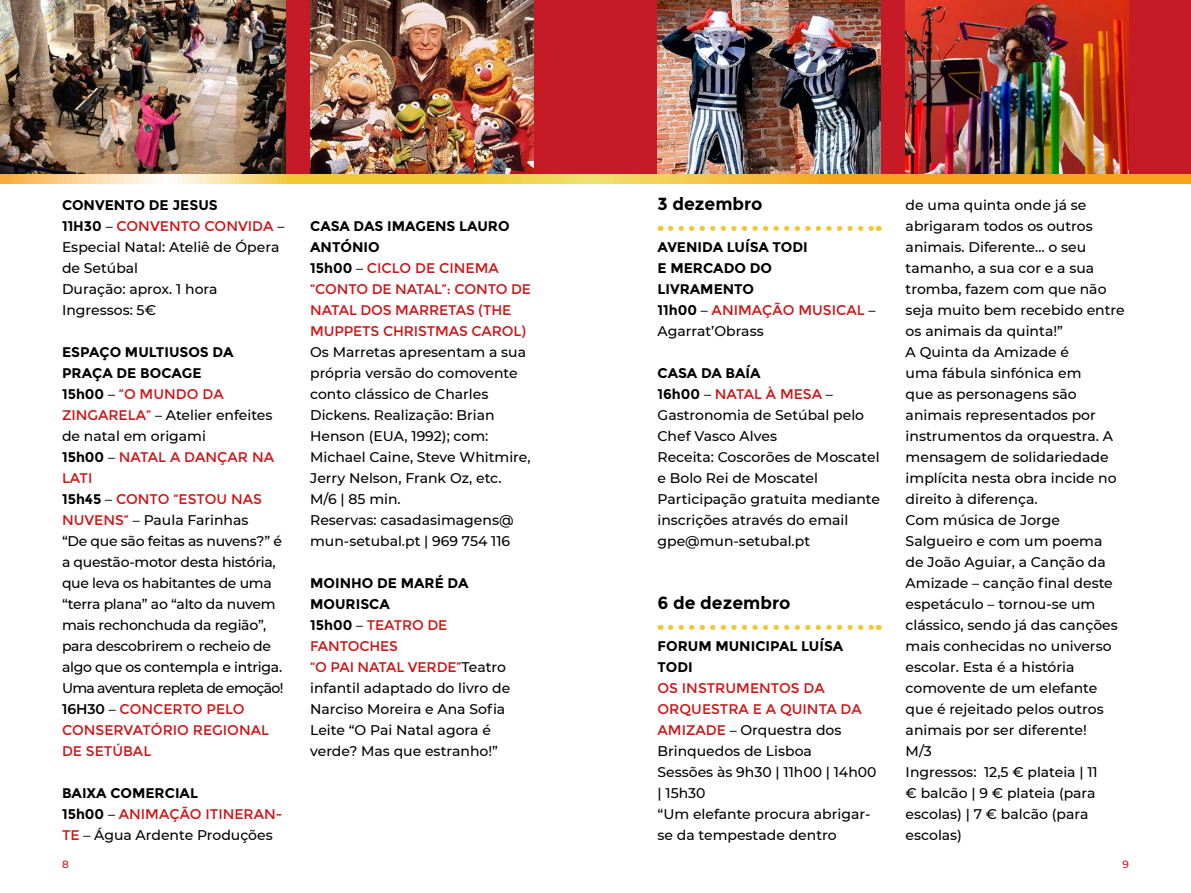
<style>
.page{position:relative;width:1191px;height:893px;background:#fff}
.page>*{position:absolute;margin:0;border:0;box-sizing:border-box;transform-origin:0 0}
.t1{font:700 17.5px "Montserrat";color:#000}
.t2{font:500 14px/21px "Montserrat";color:#000}
.t3{font:500 14px/21px "Montserrat";letter-spacing:-.02em;color:#000}
.t4{font:14px/21px "Montserrat";letter-spacing:-.01em;color:#cd1719}
.t5{font:700 14px/21px "Montserrat";color:#000}
.t6{font:500 10.5px "Montserrat";color:#cd1719}
.s1{font-weight:700}
.s2{font-weight:400;color:#cd1719}
.s3{font-weight:600}
.s4{font-weight:700;color:#000}
.s5{font-weight:500;color:#000}
.s6{font-weight:500}
</style>
<div class="page">
<svg style="left:0;top:174px;width:1191px;height:10px;background:#f5c250"></svg>
<div style="left:0;top:0;width:1191px;height:174px;background:#c61a27"></div>
<svg style="left:670px;top:226px;width:209px;height:5px"></svg>
<svg style="left:670px;top:625px;width:209px;height:5px"></svg>
<img style="left:310px;top:0;width:223px;height:174px">
<img style="left:0;top:0;width:285px;height:174px">
<img style="left:905px;top:0;width:224px;height:174px">
<img style="left:657px;top:0;width:224px;height:174px">
<p class="t2" style="left:62px;top:194px;width:224px"><span class="s1">CONVENTO DE JESUS<br>11H30</span> – <span class="s2">CONVENTO CONVIDA</span> –<br>Especial Natal: Ateliê de Ópera de Setúbal<br>Duração: aprox. 1 hora<br>Ingressos: 5€</p>
<p class="t3" style="left:62px;top:341px;width:223px"><span class="s1">ESPAÇO MULTIUSOS DA<br>PRAÇA DE BOCAGE<br>15h00</span> – <span class="s2">“O MUNDO DA<br>ZINGARELA”</span> – Atelier enfeites de natal em origami<br><span class="s1">15h00</span> – <span class="s2">NATAL A DANÇAR NA<br>LATI<br></span><span class="s1">15h45</span> – <span class="s2">CONTO “ESTOU NAS<br>NUVENS”</span> – Paula Farinhas<br>“De que são feitas as nuvens?” é a questão-motor desta história, que leva os habitantes de uma “terra plana” ao “alto da nuvem mais rechonchuda da região”, para descobrirem o recheio de algo que os contempla e intriga.<br>Uma aventura repleta de emoção!<br><span class="s3">16H30</span> – <span class="s2">CONCERTO PELO<br>CONSERVATÓRIO REGIONAL<br>DE SETÚBAL</span></p>
<p class="t2" style="left:62px;top:782px;width:222px"><span class="s1">BAIXA COMERCIAL<br>15h00</span> – <span class="s2">ANIMAÇÃO ITINERAN-<br>TE</span> – Água Ardente Produções</p>
<p class="t4" style="left:310px;top:216px;width:222px"><span class="s4">CASA DAS IMAGENS LAURO<br>ANTÓNIO<br>15h00</span> <span class="s5">–</span> CICLO DE CINEMA “CONTO DE NATAL”: CONTO DE<br>NATAL DOS MARRETAS (THE<br>MUPPETS CHRISTMAS CAROL)</p>
<p class="t2" style="left:310px;top:341px;width:222px">Os Marretas apresentam a sua própria versão do comovente conto clássico de Charles<br>Dickens. Realização: Brian<br>Henson (EUA, 1992); com:<br>Michael Caine, Steve Whitmire,<br>Jerry Nelson, Frank Oz, etc.<br>M/6 | 85 min.<br>Reservas: casadasimagens@ mun-setubal.pt | 969 754 116</p>
<p class="t2" style="left:310px;top:572px;width:202px"><span class="s1">MOINHO DE MARÉ DA<br>MOURISCA<br>15h00</span> – <span class="s2">TEATRO DE<br>FANTOCHES<br>“O PAI NATAL VERDE”</span>Teatro infantil adaptado do livro de<br>Narciso Moreira e Ana Sofia<br>Leite “O Pai Natal agora é verde? Mas que estranho!”</p>
<p class="t1" style="left:657px;top:193px;width:107px">3 dezembro</p>
<p class="t5" style="left:657px;top:237px;width:219px">AVENIDA LUÍSA TODI<br>E MERCADO DO<br>LIVRAMENTO<br>11h00 <span class="s6">–</span> <span class="s2">ANIMAÇÃO MUSICAL</span> <span class="s6">–<br>Agarrat’Obrass</span></p>
<p class="t2" style="left:657px;top:362px;width:224px"><span class="s1">CASA DA BAÍA<br>16h00</span> – <span class="s2">NATAL À MESA</span> –<br>Gastronomia de Setúbal pelo<br>Chef Vasco Alves<br>Receita: Coscorões de Moscatel e Bolo Rei de Moscatel<br>Participação gratuita mediante inscrições através do email gpe@mun-setubal.pt</p>
<p class="t1" style="left:657px;top:592px;width:134px">6 de dezembro</p>
<p class="t5" style="left:657px;top:636px;width:187px">FORUM MUNICIPAL LUÍSA<br>TODI</p>
<p class="t2" style="left:657px;top:677px;width:220px"><span class="s2">OS INSTRUMENTOS DA<br>ORQUESTRA E A QUINTA DA<br>AMIZADE</span> – Orquestra dos<br>Brinquedos de Lisboa<br>Sessões às 9h30 | 11h00 | 14h00 | 15h30<br>“Um elefante procura abrigar&shy;se da tempestade dentro</p>
<p class="t2" style="left:905px;top:194px;width:221px">de uma quinta onde já se abrigaram todos os outros animais. Diferente… o seu tamanho, a sua cor e a sua tromba, fazem com que não seja muito bem recebido entre os animais da quinta!”<br>A Quinta da Amizade é<br>uma fábula sinfónica em<br>que as personagens são animais representados por instrumentos da orquestra. A mensagem de solidariedade implícita nesta obra incide no direito à diferença.<br>Com música de Jorge<br>Salgueiro e com um poema<br>de João Aguiar, a Canção da<br>Amizade – canção final deste espetáculo – tornou-se um clássico, sendo já das canções mais conhecidas no universo escolar. Esta é a história comovente de um elefante que é rejeitado pelos outros animais por ser diferente!<br>M/3<br>Ingressos: 12,5 € plateia | 11<br>€ balcão | 9 € plateia (para escolas) | 7 € balcão (para escolas)</p>
<p class="t6" style="left:62px;top:857px;width:8px">8</p>
<p class="t6" style="left:1122px;top:857px;width:8px">9</p>
</div>
